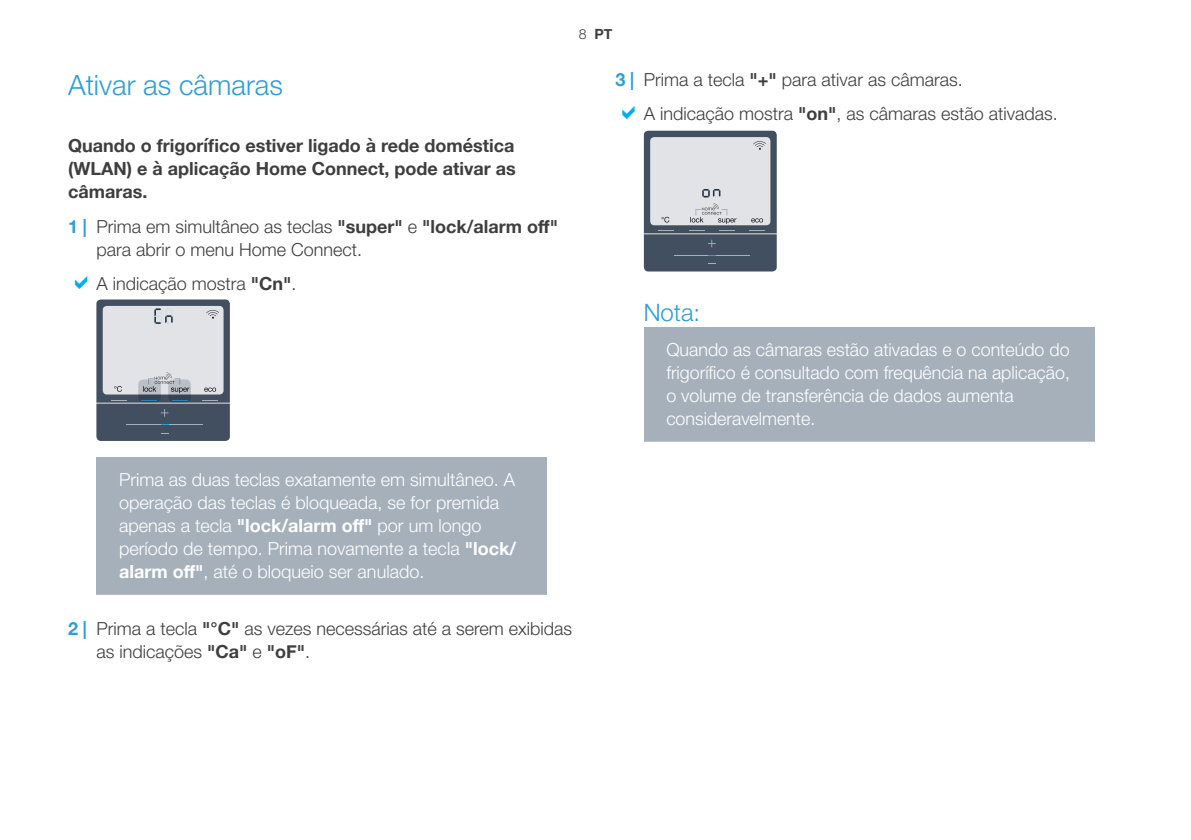
<style>
.page{position:relative;width:1191px;height:840px;background:#fff}
.page>*{position:absolute;margin:0;border:0;box-sizing:border-box;transform-origin:0 0}
.t1{font:300 28px "Helvetica Neue";color:#2d9ed8}
.t2{font:300 24px "Helvetica Neue";color:#2d9ed8}
.t3{font:300 18px/23px "Helvetica Neue";color:#fff}
.t4{font:300 18px/23px "Helvetica Neue";color:#3e3e3f}
.t5{font:700 18px/23px "Helvetica Neue";color:#3e3e3f;text-align:justify}
.t6{font:700 14px "Helvetica Neue";color:#3e3e3f}
.s1{font-weight:700;color:#2d9ed8}
.s2{font-weight:700}
.s3{font-weight:300}
</style>
<div class="page">
<div style="left:96px;top:457px;width:451px;height:143px;background:#a6b0bb"></div>
<div style="left:45px;top:594px;width:547px;height:10px;background:#fff"></div>
<svg style="left:96px;top:299px;width:134px;height:141px;background:#9ca2ab"></svg>
<div style="left:643px;top:327px;width:451px;height:120px;background:#a6b0bb"></div>
<div style="left:592px;top:441px;width:548px;height:10px;background:#fff"></div>
<svg style="left:644px;top:131px;width:132px;height:140px;background:#9ca3ac"></svg>
<h1 class="t1" style="left:68px;top:63px;width:216px">Ativar as câmaras</h1>
<p class="t5" style="left:68px;top:135px;width:449px">Quando o frigorífico estiver ligado à rede doméstica (WLAN) e à aplicação Home Connect, pode ativar as câmaras.</p>
<p class="t4" style="left:96px;top:213px;width:463px;text-indent:-28px"><span class="s1">1 |</span> Prima em simultâneo as teclas <span class="s2">"super"</span> e <span class="s2">"lock/alarm off" </span>para abrir o menu Home Connect.</p>
<p class="t4" style="left:96px;top:271px;width:202px">A indicação mostra <span class="s2">"Cn"</span>.</p>
<p class="t6" style="left:579px;top:23px;width:35px"><span class="s3">8</span> PT</p>
<p class="t4" style="left:643px;top:61px;width:416px;line-height:34.4px;text-indent:-28px"><span class="s1">3 |</span> Prima a tecla <span class="s2">"+"</span> para ativar as câmaras.<br>A indicação mostra <span class="s2">"on"</span>, as câmaras estão ativadas.</p>
<h2 class="t2" style="left:643px;top:293px;width:58px">Nota:</h2>
<p class="t3" style="left:666px;top:336px;width:405px">Quando as câmaras estão ativadas e o conteúdo do frigorífico é consultado com frequência na aplicação, o volume de transferência de dados aumenta consideravelmente.</p>
<p class="t3" style="left:119px;top:466px;width:398px">Prima as duas teclas exatamente em simultâneo. A operação das teclas é bloqueada, se for premida apenas a tecla <span class="s2">"lock/alarm off"</span> por um longo período de tempo. Prima novamente a tecla <span class="s2">"lock/ alarm off"</span>, até o bloqueio ser anulado.</p>
<p class="t4" style="left:96px;top:615px;width:477px;text-indent:-28px"><span class="s1">2 |</span> Prima a tecla <span class="s2">"°C"</span> as vezes necessárias até a serem exibidas as indicações <span class="s2">"Ca"</span> e <span class="s2">"oF"</span>.</p>
</div>
